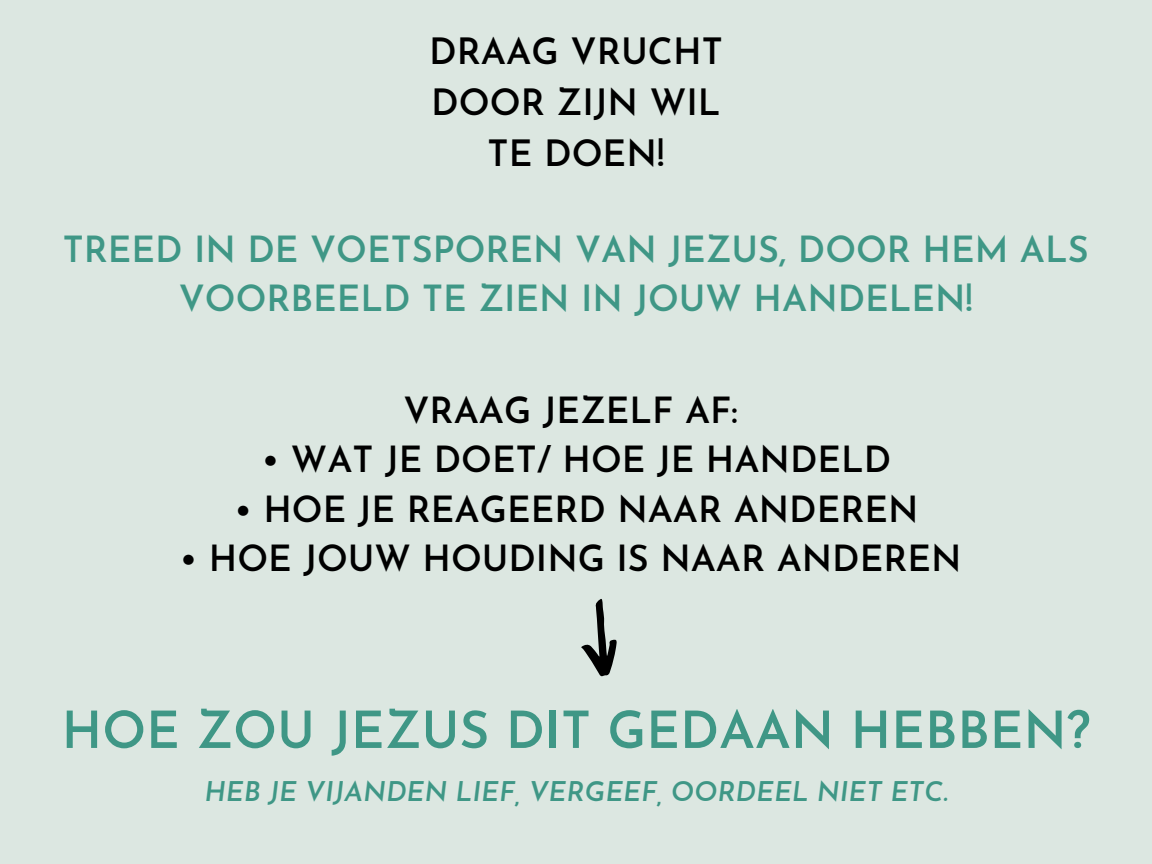
<style>
.page{position:relative;width:1152px;height:864px;background:#fff}
.page>*{position:absolute;margin:0;border:0;box-sizing:border-box;transform-origin:0 0}
.t1{font:600 51.3px "Josefin Sans";color:#3f9786}
.t2{font:600 36.15px/50.7px "Josefin Sans";color:#000;text-align:center}
.t3{font:600 36px "Josefin Sans";color:#000}
.t4{font:600 36px/49.5px "Josefin Sans";color:#3f9786;text-align:center}
.t5{font:italic 600 27.15px "Josefin Sans";color:#3f9786}
</style>
<div class="page">
<svg style="left:581px;top:598px;width:36px;height:78px;background:#919894"></svg>
<p class="t2" style="left:429px;top:30px;width:295px">DRAAG VRUCHT<br>DOOR ZIJN WIL<br>TE DOEN!</p>
<p class="t4" style="left:63px;top:228px;width:1027px">TREED IN DE VOETSPOREN VAN JEZUS, DOOR HEM ALS<br>VOORBEELD TE ZIEN IN JOUW HANDELEN!</p>
<p class="t3" style="left:403px;top:396px;width:336px">VRAAG JEZELF AF:</p>
<p class="t3" style="left:262px;top:445px;width:631px">• WAT JE DOET/ HOE JE HANDELD</p>
<p class="t3" style="left:234px;top:495px;width:686px">• HOE JE REAGEERD NAAR ANDEREN</p>
<p class="t3" style="left:180px;top:544px;width:783px">• HOE JOUW HOUDING IS NAAR ANDEREN</p>
<h1 class="t1" style="left:62px;top:709px;width:1030px">HOE ZOU JEZUS DIT GEDAAN HEBBEN?</h1>
<p class="t5" style="left:204px;top:780px;width:745px">HEB JE VIJANDEN LIEF, VERGEEF, OORDEEL NIET ETC.</p>
</div>
